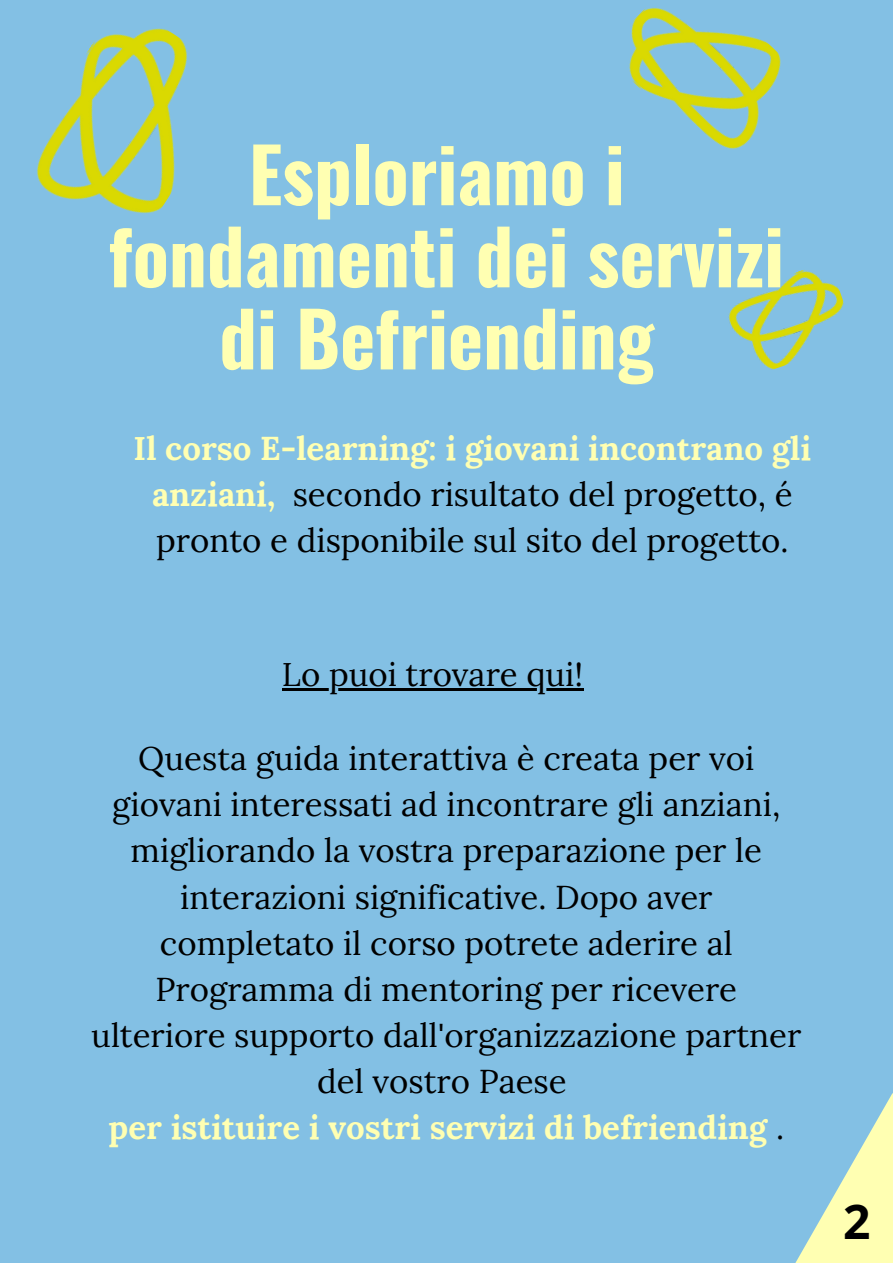
<style>
.page{position:relative;width:893px;height:1264px;background:#fff}
.page>*{position:absolute;margin:0;border:0;box-sizing:border-box;transform-origin:0 0}
.t1{font:700 75px/82.1px "Oswald";color:#ffffb2;text-align:center}
.t2{font:700 48px "Open Sans";color:#000}
.t3{font:33px/46px "Lora";color:#000;text-align:center}
.t4{font:700 33px "Lora";color:#ffffb2}
.s1{font-weight:700;color:#ffffb2}
.s2{font-weight:400;color:#000}
</style>
<div class="page">
<div style="left:0;top:0;width:892px;height:1262px;background:#83c0e4"></div>
<img style="left:629px;top:7px;width:152px;height:142px">
<svg style="left:796px;top:1094px;width:96px;height:168px"></svg>
<hr style="left:282px;top:688px;width:301px;height:2px;background:#000">
<img style="left:37px;top:28px;width:151px;height:185px">
<img style="left:728px;top:270px;width:116px;height:100px">
<p class="t1" style="left:249px;top:130px;width:377px">Esploriamo i</p>
<p class="t1" style="left:109px;top:212px;width:676px">fondamenti dei servizi di Befriending</p>
<p class="t3" style="left:133px;top:424px;width:679px"><span class="s1">Il corso E-learning: i giovani incontrano gli anziani,</span> secondo risultato del progetto, é pronto e disponibile sul sito del progetto.</p>
<p class="t3" style="left:282px;top:650px;width:303px">Lo puoi trovare qui!</p>
<p class="t3" style="left:91px;top:735px;width:711px">Questa guida interattiva è creata per voi giovani interessati ad incontrare gli anziani, migliorando la vostra preparazione per le interazioni significative. Dopo aver completato il corso potrete aderire al Programma di mentoring per ricevere ulteriore supporto dall'organizzazione partner del vostro Paese</p>
<p class="t4" style="left:109px;top:1105px;width:677px">per istituire i vostri servizi di befriending <span class="s2">.</span></p>
<p class="t2" style="left:843px;top:1188px;width:29px">2</p>
</div>
